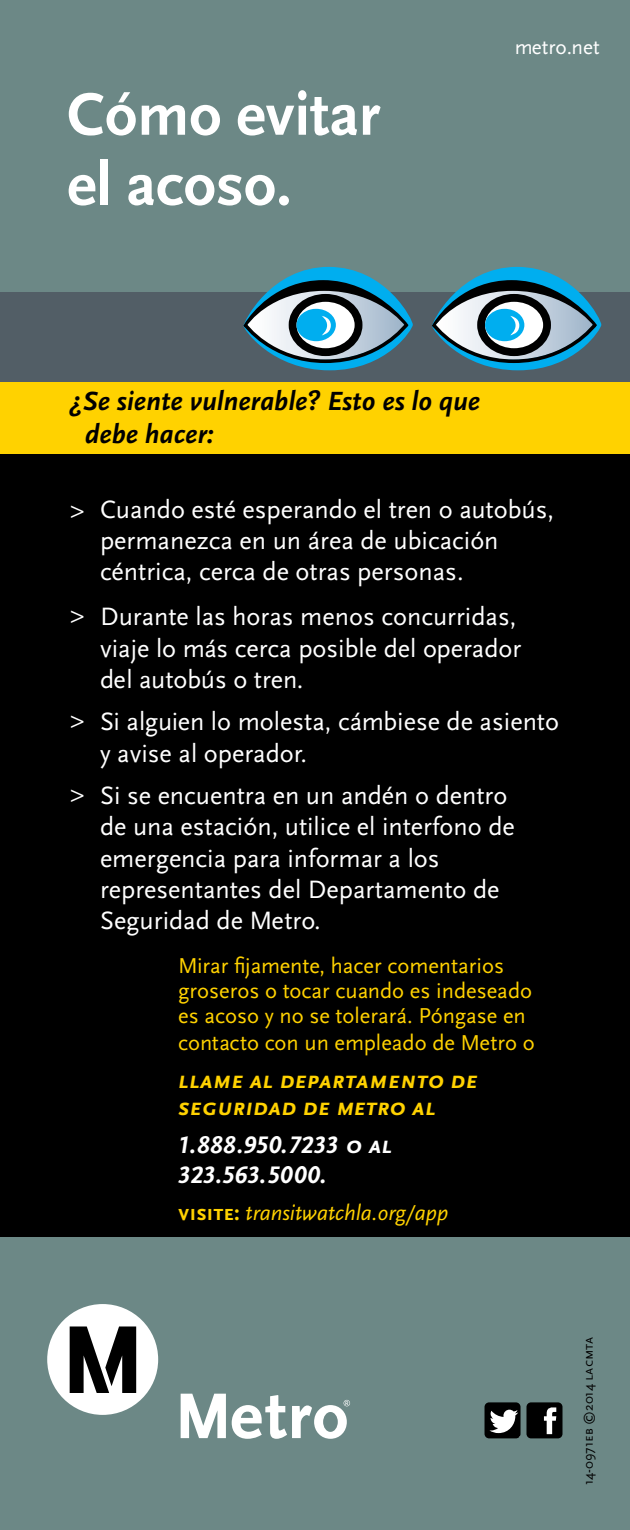
<style>
.page{position:relative;width:630px;height:1530px;background:#fff}
.page>*{position:absolute;margin:0;border:0;box-sizing:border-box;transform-origin:0 0}
.t1{font:700 62.5px/70px "Scala Sans";color:#fff}
.t2{font:italic 700 27.5px/32.5px "Scala Sans";color:#000}
.t3{font:26.25px/31.2px "Scala Sans";color:#fff}
.t4{font:italic 700 25px/27.5px "Scala Sans Caps";color:#ffd200}
.t5{font:italic 700 25px/30px "Scala Sans Caps";color:#fff}
.t6{font:22.5px/25px "Scala Sans";color:#ffd200}
.t7{font:italic 22.5px "Scala Sans";color:#ffd200}
.t8{font:21.25px "Scala Sans";color:#fff}
.t9{font:13.75px "Scala Sans Caps";color:#000}
.s1{font-family:"Scala Sans Expert"}
.s2{font-family:"Scala Sans Caps";font-weight:700;font-style:normal}
</style>
<div class="page">
<div style="left:0;top:454px;width:630px;height:784px;background:#000"></div>
<div style="left:0;top:1238px;width:630px;height:292px;background:#6c8886"></div>
<div style="left:0;top:0;width:630px;height:292px;background:#6c8886"></div>
<div style="left:47px;top:1304px;width:111px;height:111px;background:#fff;border-radius:50%"></div>
<svg style="left:70px;top:1326px;width:66px;height:67px"></svg>
<svg style="left:181px;top:1394px;width:169px;height:45px"></svg>
<div style="left:0;top:382px;width:630px;height:72px;background:#ffd200"></div>
<div style="left:0;top:292px;width:630px;height:90px;background:#525e66"></div>
<svg style="left:432px;top:267px;width:170px;height:103px"></svg>
<svg style="left:243px;top:267px;width:170px;height:103px"></svg>
<div style="left:527px;top:1402px;width:35px;height:36px;background:#000;border-radius:5px"></div>
<svg style="left:544px;top:1407px;width:12px;height:27px"></svg>
<svg style="left:485px;top:1402px;width:36px;height:36px"></svg>
<h1 class="t1" style="left:67px;top:81px;width:314px">Cómo evitar el acoso.</h1>
<p class="t8" style="left:515px;top:35px;width:86px">metro.net</p>
<p class="t2" style="left:85px;top:386px;width:397px;text-indent:-15px">¿Se siente vulnerable? Esto es lo que debe hacer:</p>
<p class="t3" style="left:100px;top:494px;width:456px;text-indent:-30px">&gt; Cuando esté esperando el tren o autobús, permanezca en un área de ubicación céntrica, cerca de otras personas.</p>
<p class="t3" style="left:100px;top:602px;width:423px;text-indent:-30px">&gt; Durante las horas menos concurridas, viaje lo más cerca posible del operador del autobús o tren.</p>
<p class="t3" style="left:100px;top:707px;width:461px;text-indent:-30px">&gt; Si alguien lo molesta, cámbiese de asiento y avise al operador.</p>
<p class="t3" style="left:100px;top:780px;width:416px;text-indent:-30px">&gt; Si se encuentra en un andén o dentro de una estación, utilice el interfono de emergencia para informar a los representantes del Departamento de<br>Seguridad de Metro.</p>
<p class="t6" style="left:178px;top:954px;width:355px">Mirar <span class="s1">&gt;</span>jamente, hacer comentarios groseros o tocar cuando es indeseado es acoso y no se tolerará. Póngase en</p>
<p class="t6" style="left:178px;top:1031px;width:358px">contacto con un empleado de Metro o</p>
<p class="t4" style="left:178px;top:1066px;width:301px">llame al departamento de seguridad de metro al</p>
<p class="t5" style="left:178px;top:1130px;width:216px">1.888.950.7233 o al<br>323.563.5000.</p>
<p class="t7" style="left:178px;top:1201px;width:271px"><span class="s2">visite:</span> transitwatchla.org/app</p>
<p class="t9" style="left:581px;top:1485px;width:150px;rotate:-90deg">14-0971eb ©2014 lacmta</p>
</div>
